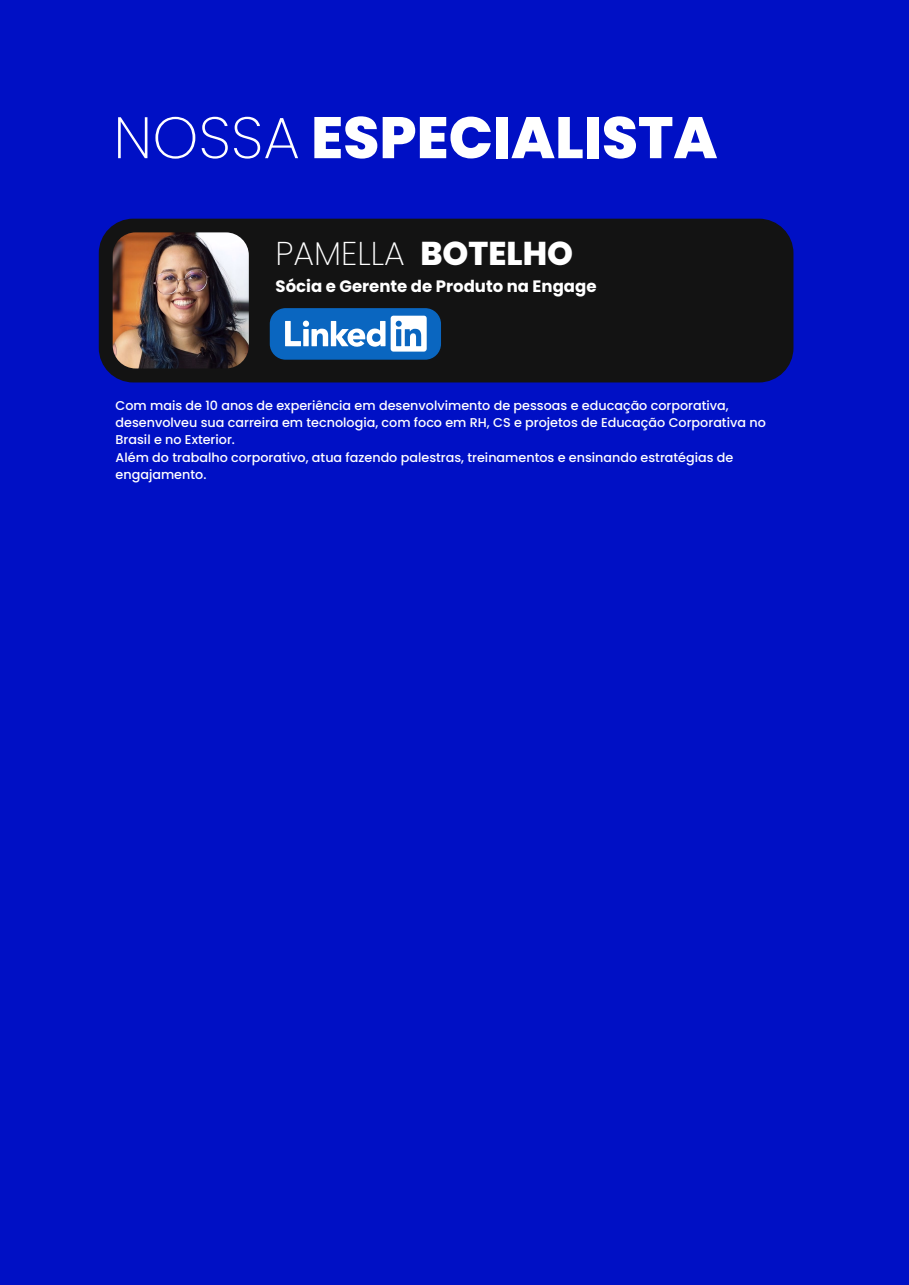
<style>
.page{position:relative;width:909px;height:1285px;background:#fff}
.page>*{position:absolute;margin:0;border:0;box-sizing:border-box;transform-origin:0 0}
.t1{font:800 58.43px "Poppins";color:#fff}
.t2{font:200 32.92px "Poppins";color:#fff}
.t3{font:700 16.5px "Poppins";color:#fff}
.t4{font:500 12.75px/17.2px "Poppins";color:#fff}
.s1{font-weight:200}
.s2{font-weight:800}
</style>
<div class="page">
<div style="left:0;top:0;width:908px;height:1284px;background:#0010c5"></div>
<div style="left:99px;top:219px;width:694px;height:163px;background:#131313;border-radius:35px"></div>
<div style="left:270px;top:308px;width:171px;height:52px;background:#0a66c0;border-radius:16px"></div>
<svg style="left:285px;top:316px;width:141px;height:35px"></svg>
<div style="left:303px;top:320px;width:6px;height:7px;background:#fff;border-radius:50%"></div>
<img style="left:113px;top:232px;width:136px;height:136px">
<h1 class="t1" style="left:113px;top:104px;width:605px"><span class="s1">NOSSA</span> ESPECIALISTA</h1>
<h2 class="t2" style="left:275px;top:234px;width:299px">PAMELLA <span class="s2">BOTELHO</span></h2>
<p class="t3" style="left:275px;top:276px;width:322px">Sócia e Gerente de Produto na Engage</p>
<p class="t4" style="left:115px;top:397px;width:651px">Com mais de 10 anos de experiência em desenvolvimento de pessoas e educação corporativa, desenvolveu sua carreira em tecnologia, com foco em RH, CS e projetos de Educação Corporativa no Brasil e no Exterior.<br>Além do trabalho corporativo, atua fazendo palestras, treinamentos e ensinando estratégias de engajamento.</p>
</div>
